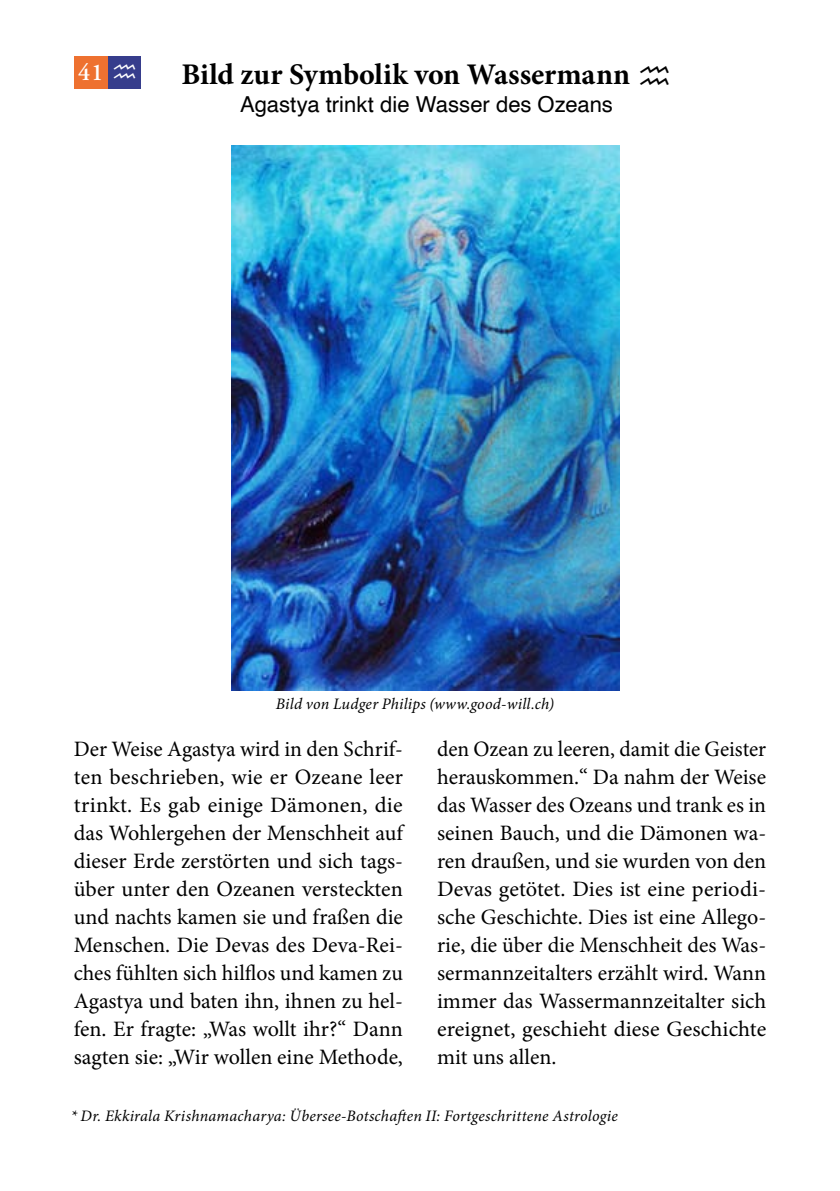
<style>
.page{position:relative;width:840px;height:1191px;background:#fff}
.page>*{position:absolute;margin:0;border:0;box-sizing:border-box;transform-origin:0 0}
.t1{font:700 30px "Minion Pro";color:#000}
.t2{font:600 24px "Adobe Garamond Pro";color:#fff}
.t3{font:22px/28px "Minion Pro";color:#000;text-align:justify}
.t4{font:22px "Helvetica";color:#000}
.t5{font:italic 16px "Minion Pro";letter-spacing:.01em;color:#000}
</style>
<div class="page">
<div style="left:74px;top:56px;width:34px;height:33px;background:#ee7130"></div>
<div style="left:108px;top:56px;width:33px;height:33px;background:#363d8c"></div>
<img style="left:232px;top:145px;width:387px;height:545px">
<p class="t2" style="left:78px;top:59px;width:27px">41</p>
<h1 class="t1" style="left:181px;top:53px;width:450px">Bild zur Symbolik von Wassermann</h1>
<p class="t4" style="left:240px;top:87px;width:374px">Agastya trinkt die Wasser des Ozeans</p>
<p class="t5" style="left:275px;top:693px;width:280px">Bild von Ludger Philips (www.good-will.ch)</p>
<p class="t3" style="left:74px;top:735px;width:330px">Der Weise Agastya wird in den Schrif&shy;ten beschrieben, wie er Ozeane leer trinkt. Es gab einige Dämonen, die das Wohlergehen der Menschheit auf dieser Erde zerstörten und sich tags&shy;über unter den Ozeanen versteckten und nachts kamen sie und fraßen die Menschen. Die Devas des Deva-Rei&shy;ches fühlten sich hilflos und kamen zu Agastya und baten ihn, ihnen zu hel&shy;fen. Er fragte: „Was wollt ihr?“ Dann sagten sie: „Wir wollen eine Methode,</p>
<p class="t3" style="left:437px;top:735px;width:330px">den Ozean zu leeren, damit die Geister herauskommen.“ Da nahm der Weise das Wasser des Ozeans und trank es in seinen Bauch, und die Dämonen wa&shy;ren draußen, und sie wurden von den Devas getötet. Dies ist eine periodi&shy;sche Geschichte. Dies ist eine Allego&shy;rie, die über die Menschheit des Was&shy;sermannzeitalters erzählt wird. Wann immer das Wassermannzeitalter sich ereignet, geschieht diese Geschichte mit uns allen.</p>
<p class="t5" style="left:71px;top:1104px;width:548px">* Dr. Ekkirala Krishnamacharya: Übersee-Botschaften II: Fortgeschrittene Astrologie</p>
</div>
